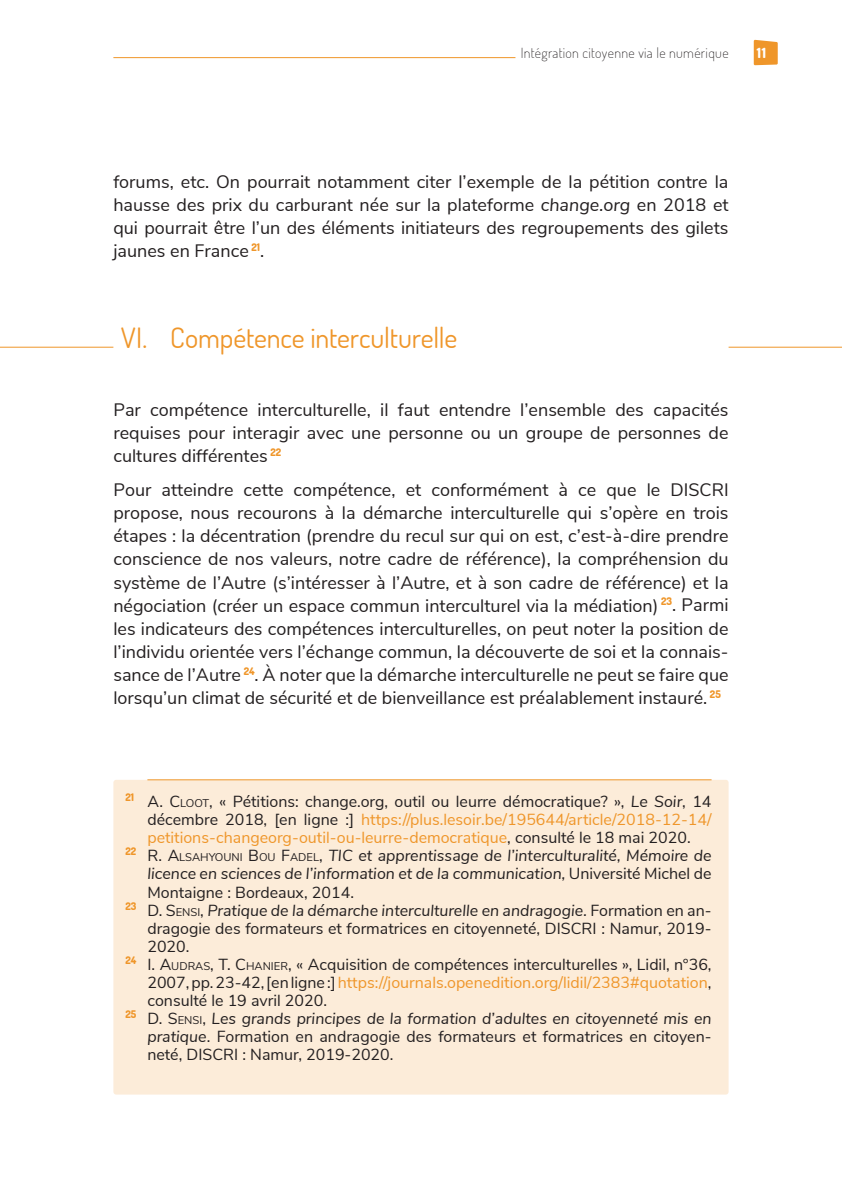
<style>
.page{position:relative;width:842px;height:1191px;background:#fff}
.page>*{position:absolute;margin:0;border:0;box-sizing:border-box;transform-origin:0 0}
.t1{font:28px "Dosis";letter-spacing:-.005em;color:#ef962a}
.t2{font:18px/23px "Nunito Sans";color:#231f20;text-align:justify}
.t3{font:16px "Nunito Sans";color:#231f20}
.t4{font:italic 16px "Nunito Sans";color:#231f20}
.t5{font:16px "Nunito Sans";color:#ef962a}
.t6{font:200 14px "Dosis";letter-spacing:.025em;color:#231f20}
.t7{font:800 14px "Dosis";color:#fff}
.s1{font-style:italic}
.s2{font-style:inherit}
.s3{font-size:11.2px}
.s4{color:#231f20}
.s5{font-style:normal}
.s6{font-style:normal;font-size:11.2px}
</style>
<div class="page">
<hr style="left:113px;top:57px;width:616px;height:1px;background:#ef962a">
<div style="left:515px;top:52px;width:219px;height:10px;background:#fff"></div>
<svg style="left:754px;top:40px;width:24px;height:25px"></svg>
<div style="left:113px;top:780px;width:616px;height:314px;background:#fcecd9;border-radius:3px"></div>
<hr style="left:0;top:347px;width:842px;height:1px;background:#ef962a">
<div style="left:113px;top:342px;width:616px;height:8px;background:#fff"></div>
<hr style="left:147px;top:779px;width:564px;height:1px;background:#ef962a">
<p class="t6" style="left:521px;top:44px;width:209px">Intégration citoyenne via le numérique</p>
<p class="t7" style="left:757px;top:44px;width:11px">11</p>
<p class="t2" style="left:113px;top:169px;width:617px">forums, etc. On pourrait notamment citer l’exemple de la pétition contre la hausse des prix du carburant née sur la plateforme <span class="s1">change.org</span> en 2018 et qui pourrait être l’un des éléments initiateurs des regroupements des gilets jaunes en France <sup>21</sup>.</p>
<h1 class="t1" style="left:121px;top:319px;width:338px">VI. Compétence interculturelle</h1>
<p class="t2" style="left:113px;top:397px;width:617px">Par compétence interculturelle, il faut entendre l’ensemble des capacités requises pour interagir avec une personne ou un groupe de personnes de cultures différentes <sup>22</sup></p>
<p class="t2" style="left:113px;top:477px;width:617px">Pour atteindre cette compétence, et conformément à ce que le DISCRI propose, nous recourons à la démarche interculturelle qui s’opère en trois étapes : la décentration (prendre du recul sur qui on est, c’est-à-dire prendre conscience de nos valeurs, notre cadre de référence), la compréhension du système de l’Autre (s’intéresser à l’Autre, et à son cadre de référence) et la négociation (créer un espace commun interculturel via la médiation) <sup>23</sup>. Parmi les indicateurs des compétences interculturelles, on peut noter la position de l’individu orientée vers l’échange commun, la découverte de soi et la connais&shy;sance de l’Autre <sup>24</sup>. À noter que la démarche interculturelle ne peut se faire que lorsqu’un climat de sécurité et de bienveillance est préalablement instauré. <sup>25</sup></p>
<p class="t3" style="left:125px;top:790px;width:588px"><sup>21</sup> <span class="s2">A. C</span><span class="s3">LOOT</span>, « Pétitions: change.org, outil ou leurre démocratique? », <span class="s1">Le Soir</span>, 14</p>
<p class="t5" style="left:147px;top:808px;width:566px"><span class="s4">décembre 2018, [en ligne :]</span> https://plus.lesoir.be/195644/article/2018-12-14/</p>
<p class="t5" style="left:147px;top:826px;width:545px">petitions-changeorg-outil-ou-leurre-democratique<span class="s4">, consulté le 18 mai 2020.</span></p>
<p class="t4" style="left:125px;top:844px;width:588px"><sup>22</sup> <span class="s5">R. A</span><span class="s6">LSAHYOUNI</span> <span class="s5">B</span><span class="s6">OU</span> <span class="s5">F</span><span class="s6">ADEL</span><span class="s5">,</span> TIC et apprentissage de l’interculturalité, Mémoire de</p>
<p class="t4" style="left:147px;top:862px;width:566px">licence en sciences de l’information et de la communication, <span class="s5">Université Michel de</span></p>
<p class="t3" style="left:147px;top:880px;width:208px">Montaigne : Bordeaux, 2014.</p>
<p class="t4" style="left:125px;top:898px;width:588px"><sup>23</sup> <span class="s5">D. S</span><span class="s6">ENSI</span><span class="s5">,</span> Pratique de la démarche interculturelle en andragogie. <span class="s5">Formation en an-</span></p>
<p class="t3" style="left:147px;top:916px;width:566px">dragogie des formateurs et formatrices en citoyenneté, DISCRI : Namur, 2019-</p>
<p class="t3" style="left:147px;top:934px;width:44px">2020.</p>
<p class="t3" style="left:125px;top:952px;width:588px"><sup>24</sup> <span class="s2">I . A</span><span class="s3">UDRAS</span><span class="s2">, T. C</span><span class="s3">HANIER</span>, « Acquisition de compétences interculturelles », Lidil, n°36,</p>
<p class="t5" style="left:147px;top:970px;width:566px"><span class="s4">2007, pp. 23-42, [en ligne :]</span> https://journals.openedition.org/lidil/2383#quotation<span class="s4">,</span></p>
<p class="t3" style="left:147px;top:988px;width:181px">consulté le 19 avril 2020.</p>
<p class="t4" style="left:125px;top:1006px;width:588px"><sup>25</sup> <span class="s5">D. S</span><span class="s6">ENSI</span><span class="s5">,</span> Les grands principes de la formation d’adultes en citoyenneté mis en</p>
<p class="t3" style="left:147px;top:1024px;width:566px"><span class="s1">pratique</span>. Formation en andragogie des formateurs et formatrices en citoyen-</p>
<p class="t3" style="left:147px;top:1042px;width:248px">neté, DISCRI : Namur, 2019-2020.</p>
</div>
